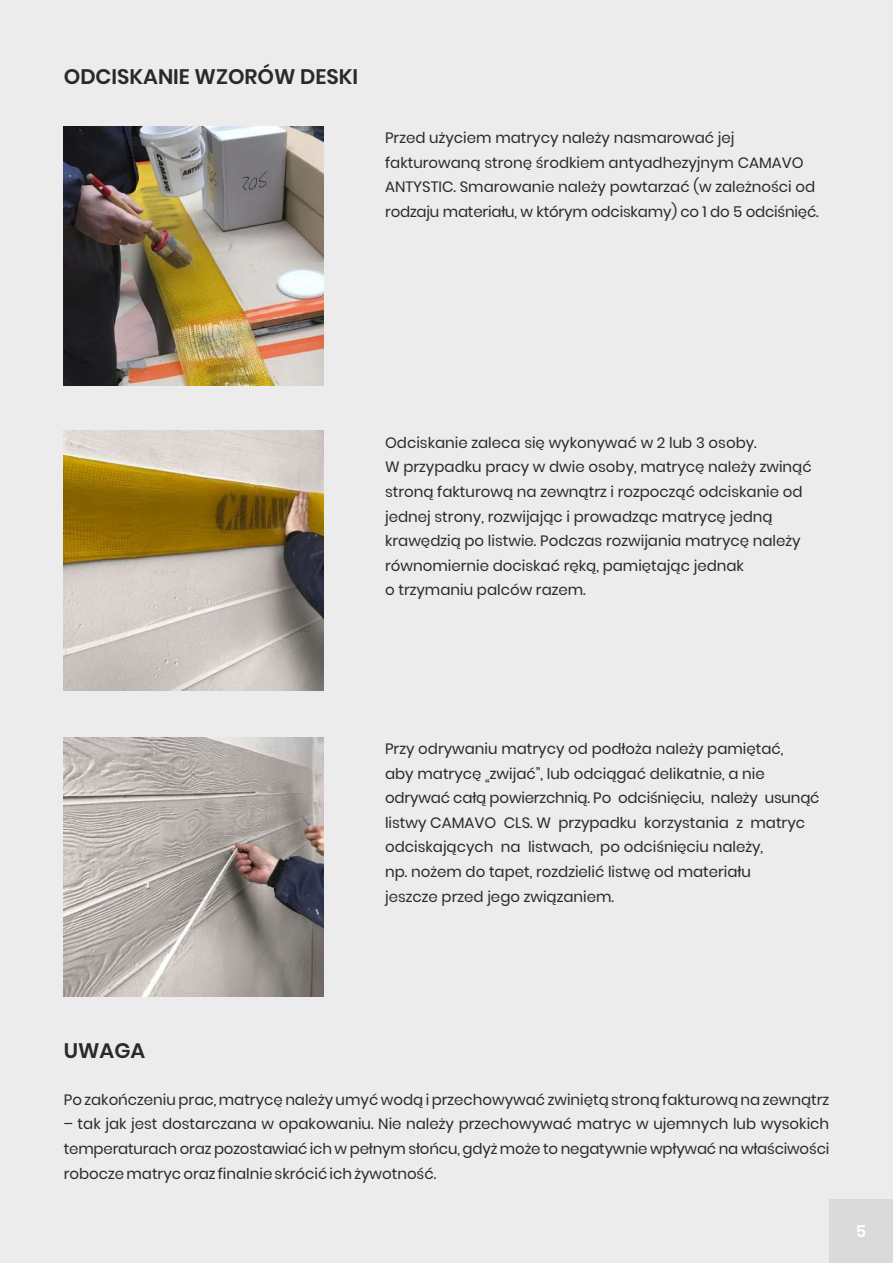
<style>
.page{position:relative;width:893px;height:1263px;background:#ececec}
.page>*{position:absolute;margin:0;border:0;box-sizing:border-box;transform-origin:0 0}
.t1{font:600 21px "Poppins";color:#2b2a29}
.t2{font:600 16.5px "Poppins";color:#fefefe}
.t3{font:15px/24.6px "Poppins";color:#2b2a29}
</style>
<div class="page">
<img style="left:64px;top:126px;width:259px;height:259px">
<img style="left:64px;top:431px;width:259px;height:259px">
<img style="left:64px;top:737px;width:259px;height:259px">
<div style="left:829px;top:1199px;width:64px;height:64px;background:#dadada"></div>
<h1 class="t1" style="left:64px;top:62px;width:296px">ODCISKANIE WZORÓW DESKI</h1>
<p class="t3" style="left:385px;top:126px;width:435px">Przed użyciem matrycy należy nasmarować jej fakturowaną stronę środkiem antyadhezyjnym CAMAVO ANTYSTIC. Smarowanie należy powtarzać (w zależności od rodzaju materiału, w którym odciskamy) co 1 do 5 odciśnięć.</p>
<p class="t3" style="left:385px;top:430px;width:428px">Odciskanie zaleca się wykonywać w 2 lub 3 osoby.<br>W przypadku pracy w dwie osoby, matrycę należy zwinąć stroną fakturową na zewnątrz i rozpocząć odciskanie od jednej strony, rozwijając i prowadząc matrycę jedną krawędzią po listwie. Podczas rozwijania matrycę należy równomiernie dociskać ręką, pamiętając jednak<br>o trzymaniu palców razem.</p>
<p class="t3" style="left:385px;top:736px;width:400px">Przy odrywaniu matrycy od podłoża należy pamiętać, aby matrycę zwijać”, lub odciągać delikatnie, a nie</p>
<p class="t3" style="left:385px;top:779px;width:436px;line-height:12.6px;text-indent:100px">“<br>odrywać całą powierzchnią. Po odciśnięciu, należy usunąć</p>
<p class="t3" style="left:385px;top:810px;width:422px">listwy CAMAVO CLS. W przypadku korzystania z matryc odciskających na listwach, po odciśnięciu należy,<br>np. nożem do tapet, rozdzielić listwę od materiału jeszcze przed jego związaniem.</p>
<h1 class="t1" style="left:64px;top:1036px;width:83px">UWAGA</h1>
<p class="t3" style="left:64px;top:1087px;width:767px">Po zakończeniu prac, matrycę należy umyć wodą i przechowywać zwiniętą stroną fakturową na zewnątrz</p>
<p class="t3" style="left:64px;top:1112px;width:767px;text-align:justify">– tak jak jest dostarczana w opakowaniu. Nie należy przechowywać matryc w ujemnych lub wysokich temperaturach oraz pozostawiać ich w pełnym słońcu, gdyż może to negatywnie wpływać na właściwości robocze matryc oraz finalnie skrócić ich żywotność.</p>
<p class="t2" style="left:856px;top:1220px;width:12px">5</p>
</div>
